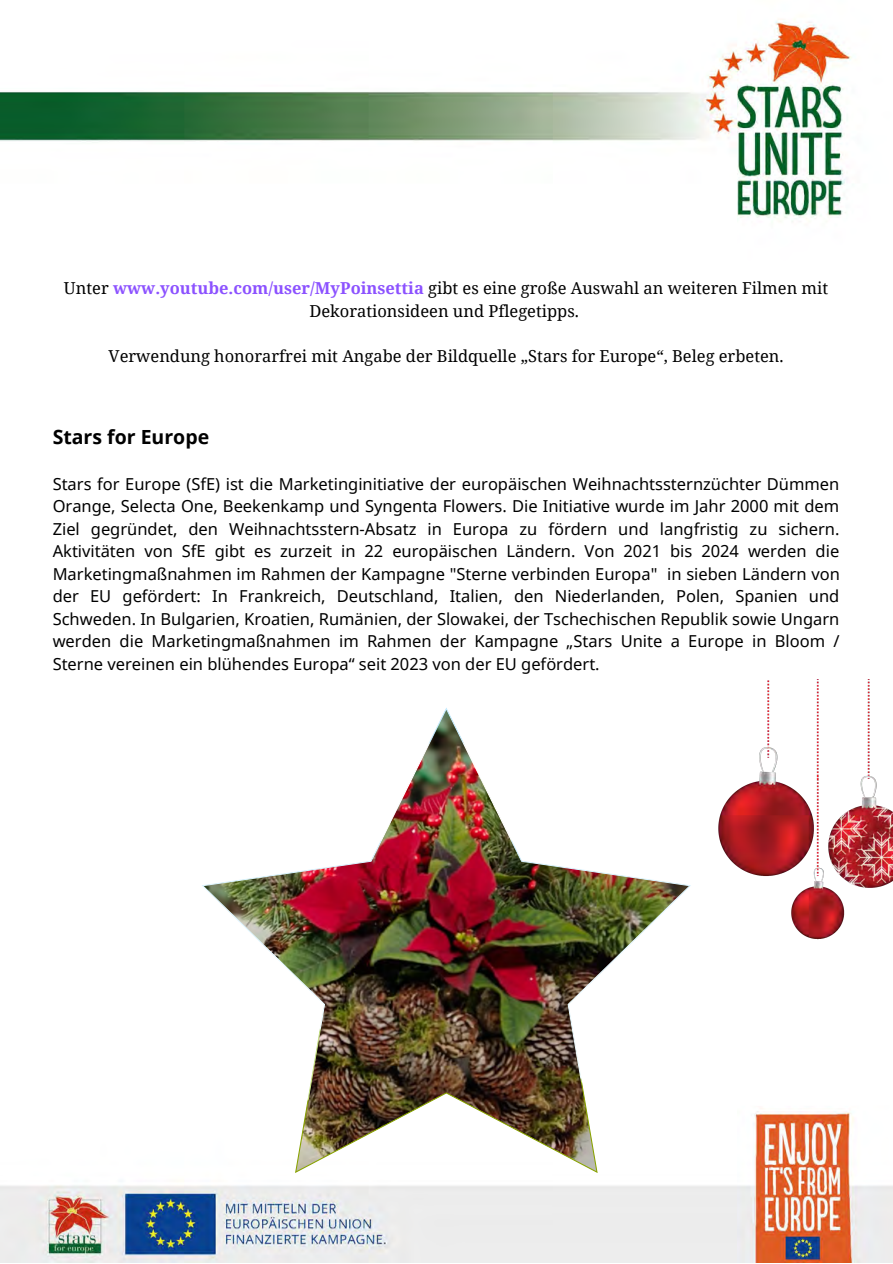
<style>
.page{position:relative;width:893px;height:1264px;background:#fff}
.page>*{position:absolute;margin:0;border:0;box-sizing:border-box;transform-origin:0 0}
.t1{font:700 19.5px "Noto Sans";color:#000}
.t2{font:16.5px/22.5px "Noto Sans";color:#000;text-align:justify}
.t3{font:16.5px/22.5px "Noto Serif";color:#000;text-align:center}
.s1{font-weight:700;color:#8c52ff}
</style>
<div class="page">
<img style="left:0;top:19px;width:892px;height:1243px">
<img style="left:201px;top:707px;width:490px;height:466px">
<img style="left:624px;top:631px;width:268px;height:356px">
<p class="t3" style="left:64px;top:277px;width:765px">Unter <span class="s1">www.youtube.com/user/MyPoinsettia</span> gibt es eine große Auswahl an weiteren Filmen mit<br>Dekorationsideen und Pflegetipps.</p>
<p class="t3" style="left:109px;top:344px;width:676px">Verwendung honorarfrei mit Angabe der Bildquelle „Stars for Europe“, Beleg erbeten.</p>
<p class="t1" style="left:53px;top:423px;width:158px">Stars for Europe</p>
<p class="t2" style="left:53px;top:472px;width:788px">Stars for Europe (SfE) ist die Marketinginitiative der europäischen Weihnachtssternzüchter Dümmen Orange, Selecta One, Beekenkamp und Syngenta Flowers. Die Initiative wurde im Jahr 2000 mit dem Ziel gegründet, den Weihnachtsstern-Absatz in Europa zu fördern und langfristig zu sichern.<br>Aktivitäten von SfE gibt es zurzeit in 22 europäischen Ländern. Von 2021 bis 2024 werden die Marketingmaßnahmen im Rahmen der Kampagne "Sterne verbinden Europa" in sieben Ländern von der EU gefördert: In Frankreich, Deutschland, Italien, den Niederlanden, Polen, Spanien und Schweden. In Bulgarien, Kroatien, Rumänien, der Slowakei, der Tschechischen Republik sowie Ungarn werden die Marketingmaßnahmen im Rahmen der Kampagne „Stars Unite a Europe in Bloom / Sterne vereinen ein blühendes Europa“ seit 2023 von der EU gefördert.</p>
</div>
